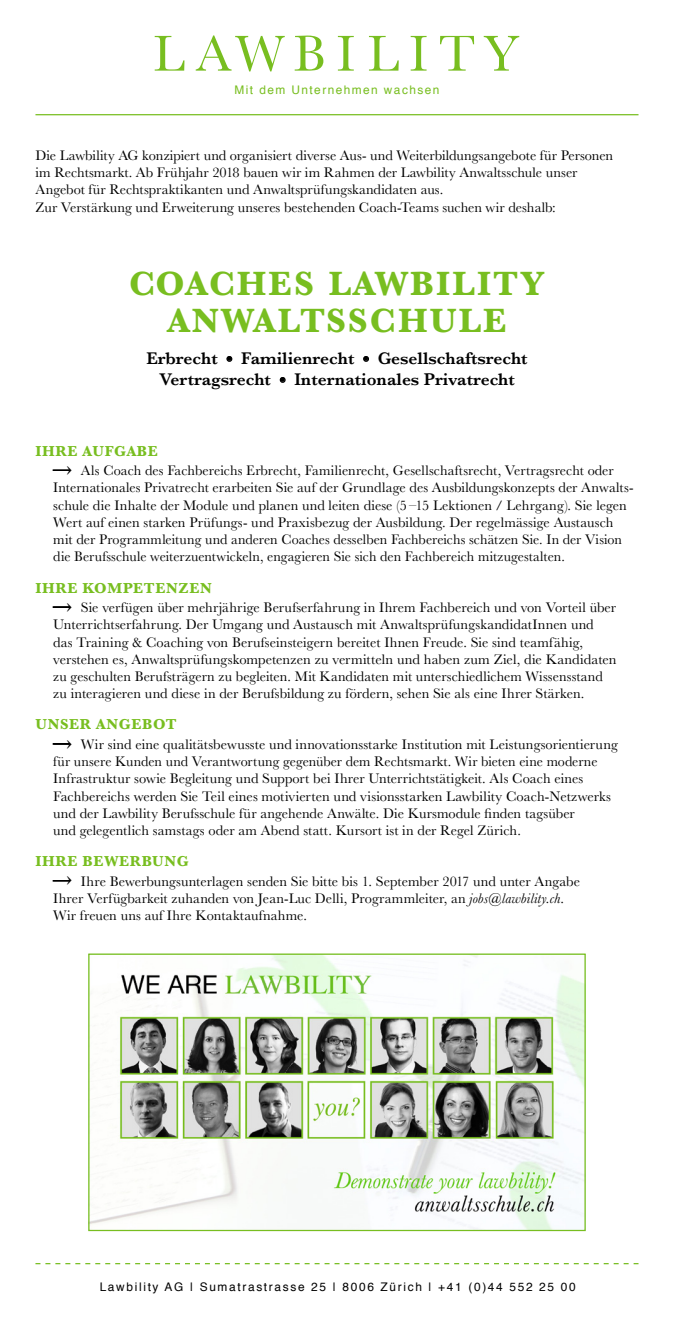
<style>
.page{position:relative;width:674px;height:1326px;background:#fff}
.page>*{position:absolute;margin:0;border:0;box-sizing:border-box;transform-origin:0 0}
.t1{font:700 35px/36.2px "Baskerville";letter-spacing:.06em;color:#78be20;text-align:center}
.t2{font:600 17.5px/21px "Baskerville";color:#000;text-align:center}
.t3{font:700 15px "Baskerville";letter-spacing:.045em;color:#78be20}
.t4{font:14.38px/17.2px "Baskerville";letter-spacing:.005em;color:#000}
.t5{font:11.88px "Helvetica";letter-spacing:.14em;color:#000}
.t6{font:11.88px "Helvetica";letter-spacing:.12em;color:#78be20}
.s1{font-size:16.25px}
.s2{font-size:21.88px}
.s3{font-style:italic}
</style>
<div class="page">
<svg style="left:155px;top:36px;width:29px;height:35px"></svg>
<svg style="left:195px;top:35px;width:89px;height:36px"></svg>
<svg style="left:294px;top:36px;width:29px;height:35px"></svg>
<svg style="left:338px;top:36px;width:15px;height:35px"></svg>
<svg style="left:369px;top:36px;width:29px;height:35px"></svg>
<svg style="left:410px;top:36px;width:16px;height:35px"></svg>
<svg style="left:440px;top:36px;width:34px;height:35px"></svg>
<svg style="left:483px;top:36px;width:36px;height:35px"></svg>
<svg style="left:226px;top:356px;width:7px;height:6px"></svg>
<svg style="left:363px;top:356px;width:6px;height:6px"></svg>
<svg style="left:279px;top:377px;width:7px;height:6px"></svg>
<svg style="left:53px;top:470px;width:17px;height:1px"></svg>
<svg style="left:53px;top:607px;width:17px;height:1px"></svg>
<svg style="left:53px;top:743px;width:17px;height:1px"></svg>
<svg style="left:53px;top:880px;width:17px;height:1px"></svg>
<svg style="left:35px;top:1263px;width:603px;height:1px"></svg>
<hr style="left:35px;top:114px;width:603px;height:1px;background:#78be20">
<img style="left:90px;top:955px;width:493px;height:274px">
<div style="left:88px;top:953px;width:497px;height:278px;border:1px solid #78be20"></div>
<p class="t6" style="left:234px;top:81px;width:206px">Mit dem Unternehmen wachsen</p>
<p class="t4" style="left:35px;top:147px;width:579px">Die Lawbility AG konzipiert und organisiert diverse Aus- und Weiterbildungsangebote für Personen im Rechtsmarkt. Ab Frühjahr 2018 bauen wir im Rahmen der Lawbility Anwaltsschule unser Angebot für Rechtspraktikanten und Anwaltsprüfungskandidaten aus.<br>Zur Verstärkung und Erweiterung unseres bestehenden Coach-Teams suchen wir deshalb:</p>
<h1 class="t1" style="left:129px;top:266px;width:416px">COACHES LAWBILITY<br>ANWALTSSCHULE</h1>
<p class="t2" style="left:146px;top:348px;width:382px">Erbrecht • Familienrecht • Gesellschaftsrecht<br>Vertragsrecht • Internationales Privatrecht</p>
<p class="t3" style="left:35px;top:440px;width:124px">IHRE AUFGABE</p>
<p class="t4" style="left:53px;top:462px;width:581px"><span class="s1">—</span><span class="s2">›</span> Als Coach des Fachbereichs Erbrecht, Familienrecht, Gesellschaftsrecht, Vertragsrecht oder Internationales Privatrecht erarbeiten Sie auf der Grundlage des Ausbildungskonzepts der Anwalts&shy;schule die Inhalte der Module und planen und leiten diese (5 –15 Lektionen / Lehrgang). Sie legen Wert auf einen starken Prüfungs- und Praxisbezug der Ausbildung. Der regelmässige Austausch mit der Programmleitung und anderen Coaches desselben Fachbereichs schätzen Sie. In der Vision die Berufsschule weiterzuentwickeln, engagieren Sie sich den Fachbereich mitzugestalten.</p>
<p class="t3" style="left:35px;top:577px;width:178px">IHRE KOMPETENZEN</p>
<p class="t4" style="left:53px;top:599px;width:564px"><span class="s1">—</span><span class="s2">›</span> Sie verfügen über mehrjährige Berufserfahrung in Ihrem Fachbereich und von Vorteil über Unterrichtserfahrung. Der Umgang und Austausch mit AnwaltsprüfungskandidatInnen und das Training &amp; Coaching von Berufseinsteigern bereitet Ihnen Freude. Sie sind teamfähig, verstehen es, Anwaltsprüfungskompetenzen zu vermitteln und haben zum Ziel, die Kandidaten zu geschulten Berufsträgern zu begleiten. Mit Kandidaten mit unterschiedlichem Wissensstand zu interagieren und diese in der Berufsbildung zu fördern, sehen Sie als eine Ihrer Stärken.</p>
<p class="t3" style="left:35px;top:714px;width:143px">UNSER ANGEBOT</p>
<p class="t4" style="left:53px;top:736px;width:566px"><span class="s1">—</span><span class="s2">›</span> Wir sind eine qualitätsbewusste und innovationsstarke Institution mit Leistungsorientierung für unsere Kunden und Verantwortung gegenüber dem Rechtsmarkt. Wir bieten eine moderne Infrastruktur sowie Begleitung und Support bei Ihrer Unterrichtstätigkeit. Als Coach eines Fachbereichs werden Sie Teil eines motivierten und visionsstarken Lawbility Coach-Netzwerks und der Lawbility Berufsschule für angehende Anwälte. Die Kursmodule finden tagsüber<br>und gelegentlich samstags oder am Abend statt. Kursort ist in der Regel Zürich.</p>
<p class="t3" style="left:35px;top:851px;width:155px">IHRE BEWERBUNG</p>
<p class="t4" style="left:53px;top:873px;width:528px"><span class="s1">—</span><span class="s2">›</span> Ihre Bewerbungsunterlagen senden Sie bitte bis 1. September 2017 und unter Angabe<br>Ihrer Verfügbarkeit zuhanden von Jean-Luc Delli, Programmleiter, an <span class="s3">jobs@lawbility.ch</span>.<br>Wir freuen uns auf Ihre Kontaktaufnahme.</p>
<p class="t5" style="left:100px;top:1277px;width:477px">Lawbility AG | Sumatrastrasse 25 | 8006 Zürich | +41 (0)44 552 25 00</p>
</div>
